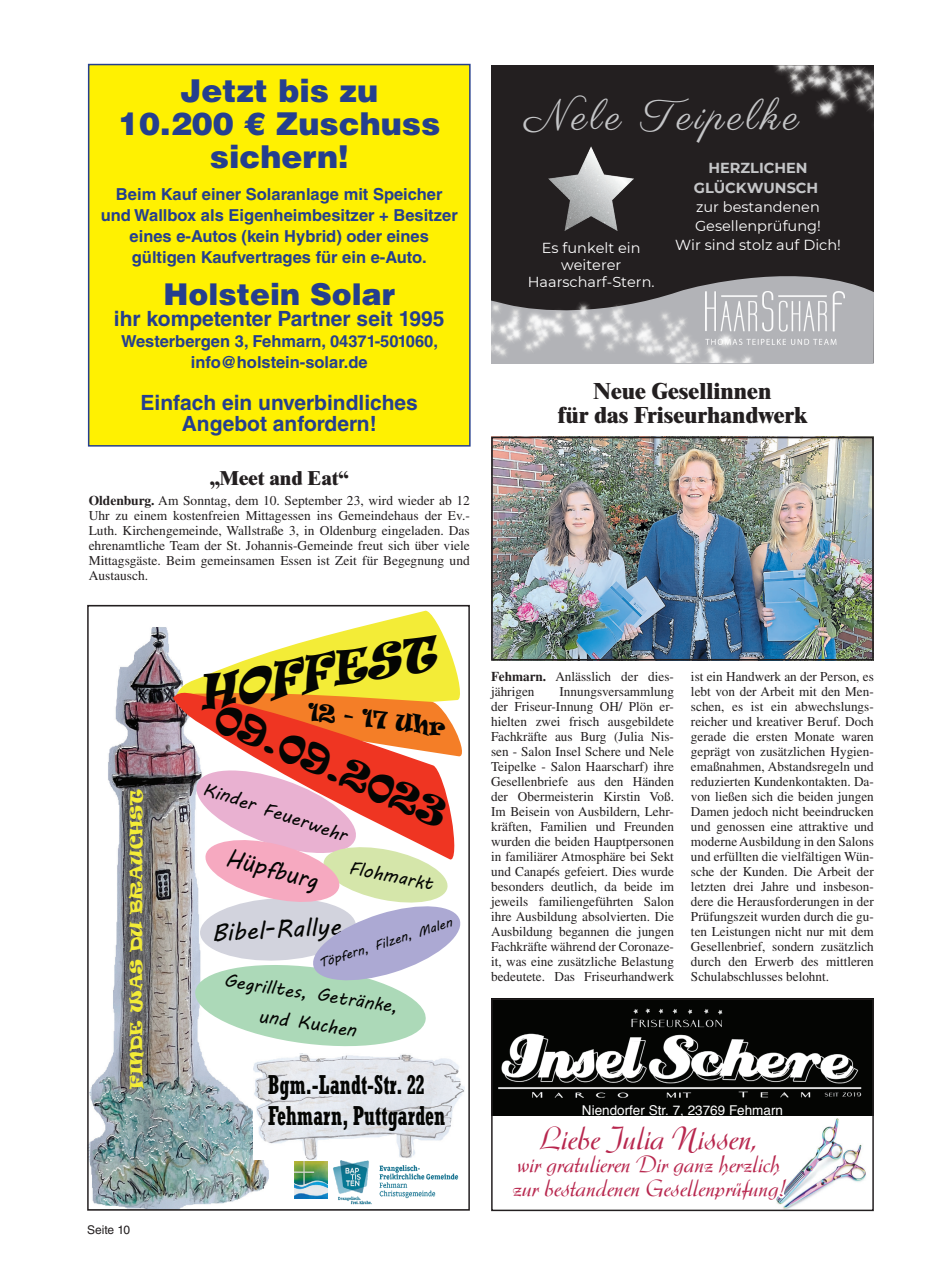
<style>
.page{position:relative;width:927px;height:1276px;background:#fff}
.page>*{position:absolute;margin:0;border:0;box-sizing:border-box;transform-origin:0 0}
.t1{font:italic 44.1px "Ravie";color:#040503;scale:.94 1}
.t2{font:42.9px "Parisienne";letter-spacing:.08em;color:#c5c6c8}
.t3{font:37.65px "Ravie";color:#040503;scale:.93 1}
.t4{font:32.25px "Argentine";color:#b8274e}
.t5{font:900 31.5px/33px "Helvetica LT Std";color:#253f8e;text-align:center}
.t6{font:900 30px "Helvetica LT Std";color:#253f8e}
.t7{font:700 condensed 26.85px/31.7px "Rockwell";color:#040503;scale:.77 1}
.t8{font:24.6px "MV Boli";color:#040503}
.t9{font:24.45px "MV Boli";color:#040503;scale:.91 1}
.t10{font:23.7px/23.7px "Argentine";color:#b8274e}
.t11{font:22.95px "Ravie";color:#040503;scale:.91 1}
.t12{font:800 22.5px/24px "Times LT Std";color:#231f20;text-align:center}
.t13{font:700 21px/21px "Helvetica LT Std";color:#253f8e;text-align:center}
.t14{font:800 19.5px "Times LT Std";color:#231f20}
.t15{font:18.45px/29.5px "MV Boli";color:#040503;text-align:center}
.t16{font:18.3px "MV Boli";color:#040503}
.t17{font:700 16.5px/21px "Helvetica LT Std";color:#253f8e;text-align:center}
.t18{font:16.05px "Ravie";color:#f3ec37;scale:1.12 1}
.t19{font:14.4px/19.4px "Montserrat";color:#fff;text-align:center}
.t20{font:13.5px/15px "Times LT Std";color:#231f20;text-align:justify}
.t21{font:13.5px "Helvetica";color:#fff}
.t22{font:13.05px "MV Boli";color:#040503}
.t23{font:12px "Helvetica LT Std";color:#231f20}
.s1{font-weight:700}
.s2{font-weight:700;color:#c5c6c8}
</style>
<div class="page">
<img style="left:90px;top:627px;width:178px;height:580px">
<svg style="left:176px;top:610px;width:286px;height:147px"></svg>
<svg style="left:173px;top:689px;width:283px;height:172px"></svg>
<img style="left:333px;top:1160px;width:126px;height:44px">
<img style="left:295px;top:1161px;width:32px;height:37px">
<img style="left:254px;top:1054px;width:210px;height:105px">
<svg style="left:192px;top:765px;width:269px;height:286px"></svg>
<div style="left:87px;top:605px;width:383px;height:605px;border:2px solid #231f20"></div>
<div style="left:491px;top:65px;width:383px;height:298px;background:#231f20"></div>
<svg style="left:760px;top:276px;width:114px;height:87px"></svg>
<img style="left:491px;top:277px;width:269px;height:86px">
<img style="left:549px;top:146px;width:84px;height:85px">
<img style="left:705px;top:292px;width:140px;height:52px">
<img style="left:773px;top:65px;width:101px;height:61px">
<img style="left:494px;top:439px;width:377px;height:218px">
<div style="left:491px;top:436px;width:383px;height:224px;border:2px solid #231f20"></div>
<div style="left:89px;top:65px;width:381px;height:381px;background:#fff101"></div>
<div style="left:88px;top:64px;width:383px;height:382px;border:2px solid #253f8e"></div>
<img style="left:494px;top:1001px;width:377px;height:115px">
<img style="left:792px;top:1118px;width:74px;height:89px">
<svg style="left:506px;top:1099px;width:286px;height:109px"></svg>
<div style="left:491px;top:998px;width:383px;height:213px;border:2px solid #231f20"></div>
<p class="t5" style="left:118px;top:74px;width:324px">Jetzt bis zu<br>10.200 € Zuschuss sichern!</p>
<p class="t17" style="left:101px;top:183px;width:359px">Beim Kauf einer Solaranlage mit Speicher und Wallbox als Eigenheimbesitzer + Besitzer eines e-Autos (kein Hybrid) oder eines gültigen Kaufvertrages für ein e-Auto.</p>
<p class="t6" style="left:163px;top:274px;width:233px">Holstein Solar</p>
<p class="t13" style="left:114px;top:308px;width:332px">ihr kompetenter Partner seit 1995</p>
<p class="t17" style="left:121px;top:330px;width:318px">Westerbergen 3, Fehmarn, 04371-501060, info@holstein-solar.de</p>
<p class="t13" style="left:141px;top:392px;width:279px">Einfach ein unverbindliches<br>Angebot anfordern!</p>
<p class="t14" style="left:210px;top:466px;width:140px">„Meet and Eat“</p>
<p class="t20" style="left:89px;top:492px;width:383px"><span class="s1">Oldenburg.</span> Am Sonntag, dem 10. September 23, wird wieder ab 12<br>Uhr zu einem kostenfreien Mittagessen ins Gemeindehaus der Ev.- Luth. Kirchengemeinde, Wallstraße 3, in Oldenburg eingeladen. Das ehrenamtliche Team der St. Johannis-Gemeinde freut sich über viele Mittagsgäste. Beim gemeinsamen Essen ist Zeit für Begegnung und Austausch.</p>
<p class="t2" style="left:525px;top:90px;width:276px">Nele Teipelke</p>
<p class="t19" style="left:675px;top:158px;width:167px"><span class="s2">HERZLICHEN<br>GLÜCKWUNSCH<br></span>zur bestandenen<br>Gesellenprüfung!<br>Wir sind stolz auf Dich!</p>
<p class="t19" style="left:528px;top:239px;width:128px;line-height:16.8px">Es funkelt ein weiterer<br>Haarscharf-Stern.</p>
<p class="t12" style="left:558px;top:379px;width:251px">Neue Gesellinnen<br>für das Friseurhandwerk</p>
<p class="t18" style="left:125px;top:1089px;width:269px;rotate:-90deg">FINDE WAS DU BRAUCHST</p>
<p class="t23" style="left:87px;top:1222px;width:45px">Seite 10</p>
<p class="t1" style="left:192px;top:663px;width:257px;rotate:-10deg">HOFFEST</p>
<p class="t3" style="left:228px;top:691px;width:269px;rotate:24deg">09.09.2023</p>
<p class="t11" style="left:312px;top:695px;width:152px;rotate:7deg">12 - 17 Uhr</p>
<p class="t16" style="left:208px;top:775px;width:152px;rotate:19deg">Kinder Feuerwehr</p>
<p class="t9" style="left:232px;top:841px;width:104px;rotate:15deg">Hüpfburg</p>
<p class="t16" style="left:352px;top:854px;width:87px;rotate:12deg">Flohmarkt</p>
<p class="t8" style="left:211px;top:916px;width:131px;rotate:-3deg">Bibel-Rallye</p>
<p class="t15" style="left:227px;top:964px;width:178px;rotate:9deg">Gegrilltes, Getränke, und Kuchen</p>
<p class="t22" style="left:316px;top:954px;width:141px;rotate:-17deg">Töpfern, Filzen, Malen</p>
<p class="t7" style="left:268px;top:1068px;width:231px">Bgm.-Landt-Str. 22<br>Fehmarn, Puttgarden</p>
<p class="t20" style="left:491px;top:669px;width:184px"><span class="s1">Fehmarn.</span> Anlässlich der dies&shy;jährigen</p>
<p class="t20" style="left:491px;top:684px;width:184px;text-indent:68px">Innungsversammlung der Friseur-Innung OH/ Plön er&shy;hielten zwei frisch ausgebildete Fachkräfte aus Burg (Julia Nis&shy;sen - Salon Insel Schere und Nele Teipelke - Salon Haarscharf) ihre Gesellenbriefe aus den Händen der Obermeisterin Kirstin Voß.<br>Im Beisein von Ausbildern, Lehr&shy;kräften, Familien und Freunden wurden die beiden Hauptpersonen in familiärer Atmosphäre bei Sekt und Canapés gefeiert. Dies wurde besonders deutlich, da beide im jeweils familiengeführten Salon ihre Ausbildung absolvierten. Die Ausbildung begannen die jungen Fachkräfte während der Coronaze&shy;it, was eine zusätzliche Belastung bedeutete. Das Friseurhandwerk</p>
<p class="t20" style="left:691px;top:669px;width:184px">ist ein Handwerk an der Person, es lebt von der Arbeit mit den Men&shy;schen, es ist ein abwechslungs&shy;reicher und kreativer Beruf. Doch gerade die ersten Monate waren geprägt von zusätzlichen Hygien&shy;emaßnahmen, Abstandsregeln und reduzierten Kundenkontakten. Da&shy;von ließen sich die beiden jungen Damen jedoch nicht beeindrucken und genossen eine attraktive und moderne Ausbildung in den Salons und erfüllten die vielfältigen Wün&shy;sche der Kunden. Die Arbeit der letzten drei Jahre und insbeson&shy;dere die Herausforderungen in der Prüfungszeit wurden durch die gu&shy;ten Leistungen nicht nur mit dem Gesellenbrief, sondern zusätzlich durch den Erwerb des mittleren Schulabschlusses belohnt.</p>
<p class="t21" style="left:582px;top:1099px;width:203px">Niendorfer Str. 7, 23769 Fehmarn</p>
<p class="t4" style="left:540px;top:1119px;width:218px">Liebe Julia Nissen,</p>
<p class="t10" style="left:513px;top:1152px;width:274px">wir gratulieren Dir ganz herzlich zur bestandenen Gesellenprüfung!</p>
</div>
